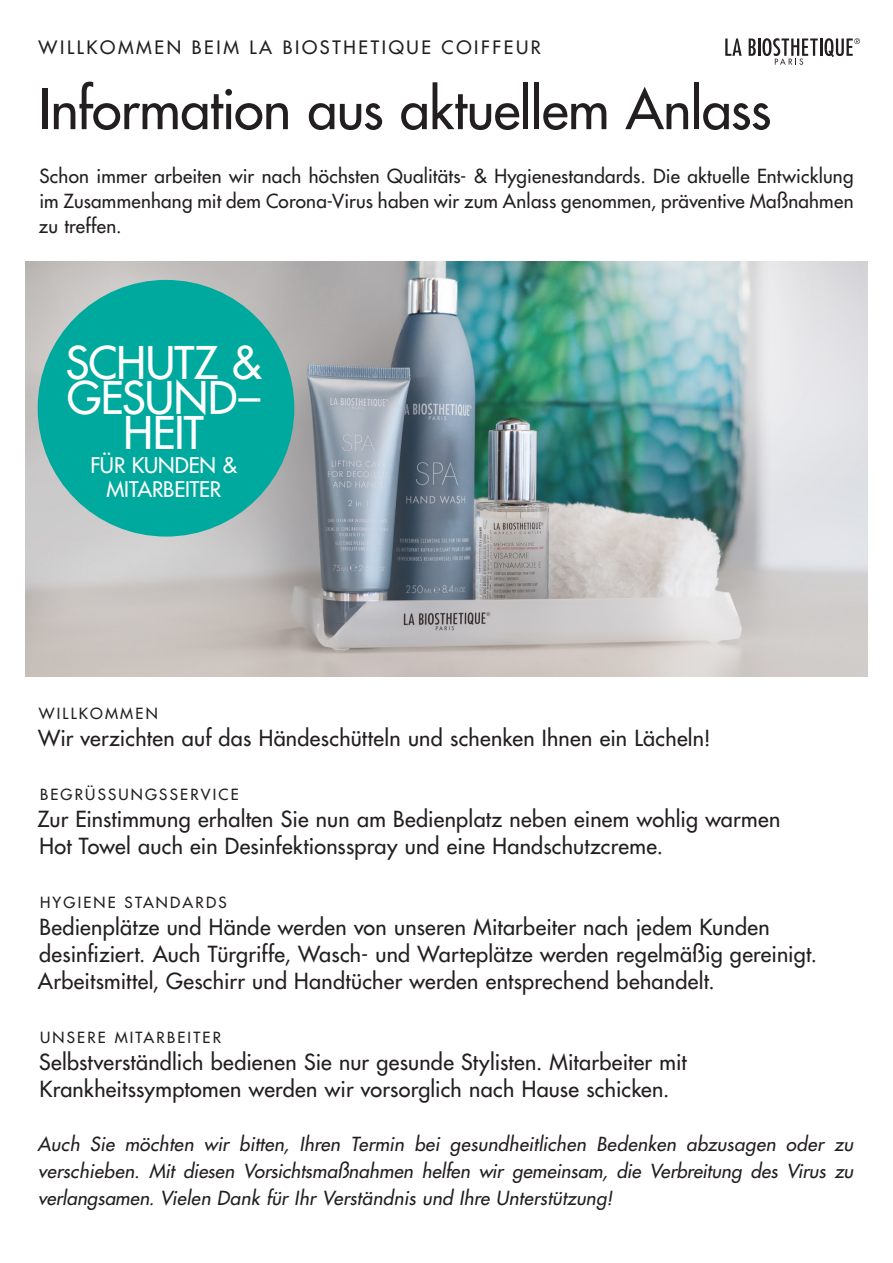
<style>
.page{position:relative;width:893px;height:1263px;background:#fff}
.page>*{position:absolute;margin:0;border:0;box-sizing:border-box;transform-origin:0 0}
.t1{font:54px "Futura";letter-spacing:-.01em;color:#231f20}
.t2{font:43.8px/35.1px "Futura";letter-spacing:-.015em;color:#fff;text-align:center}
.t3{font:21.6px/27px "Futura";letter-spacing:.015em;color:#231f20}
.t4{font:21px/23.7px "Futura";letter-spacing:-.01em;color:#fff;text-align:center}
.t5{font:italic 18.9px/27px "Futura";letter-spacing:.015em;color:#231f20;text-align:justify}
.t6{font:18.9px/25.2px "Futura";letter-spacing:.015em;color:#231f20;text-align:justify}
.t7{font:18px "Futura";letter-spacing:.145em;color:#231f20}
.t8{font:15px "Futura";letter-spacing:.145em;color:#231f20}
</style>
<div class="page">
<img style="left:26px;top:261px;width:841px;height:415px">
<svg style="left:725px;top:38px;width:17px;height:18px"></svg>
<svg style="left:749px;top:38px;width:111px;height:27px"></svg>
<div style="left:38px;top:280px;width:256px;height:257px;background:#00a99d;border-radius:50%"></div>
<p class="t7" style="left:39px;top:35px;width:504px">WILLKOMMEN BEIM LA BIOSTHETIQUE COIFFEUR</p>
<h1 class="t1" style="left:39px;top:74px;width:734px">Information aus aktuellem Anlass</h1>
<p class="t6" style="left:39px;top:163px;width:816px">Schon immer arbeiten wir nach höchsten Qualitäts- &amp; Hygienestandards. Die aktuelle Entwicklung im Zusammenhang mit dem Corona-Virus haben wir zum Anlass genommen, präventive Maßnahmen zu treffen.</p>
<h2 class="t2" style="left:66px;top:345px;width:197px">SCHUTZ &amp;<br>GESUND–<br>HEIT</h2>
<p class="t4" style="left:90px;top:453px;width:148px">FÜR KUNDEN &amp;<br>MITARBEITER</p>
<p class="t8" style="left:39px;top:703px;width:120px">WILLKOMMEN</p>
<p class="t3" style="left:38px;top:724px;width:674px">Wir verzichten auf das Händeschütteln und schenken Ihnen ein Lächeln!</p>
<p class="t8" style="left:40px;top:784px;width:200px">BEGRÜSSUNGSSERVICE</p>
<p class="t3" style="left:38px;top:805px;width:744px">Zur Einstimmung erhalten Sie nun am Bedienplatz neben einem wohlig warmen<br>Hot Towel auch ein Desinfektionsspray und eine Handschutzcreme.</p>
<p class="t8" style="left:40px;top:892px;width:188px">HYGIENE STANDARDS</p>
<p class="t3" style="left:38px;top:913px;width:780px">Bedienplätze und Hände werden von unseren Mitarbeiter nach jedem Kunden desinfiziert. Auch Türgriffe, Wasch- und Warteplätze werden regelmäßig gereinigt.<br>Arbeitsmittel, Geschirr und Handtücher werden entsprechend behandelt.</p>
<p class="t8" style="left:40px;top:1027px;width:182px">UNSERE MITARBEITER</p>
<p class="t3" style="left:39px;top:1048px;width:649px">Selbstverständlich bedienen Sie nur gesunde Stylisten. Mitarbeiter mit<br>Krankheitssymptomen werden wir vorsorglich nach Hause schicken.</p>
<p class="t5" style="left:38px;top:1130px;width:817px">Auch Sie möchten wir bitten, Ihren Termin bei gesundheitlichen Bedenken abzusagen oder zu verschieben. Mit diesen Vorsichtsmaßnahmen helfen wir gemeinsam, die Verbreitung des Virus zu verlangsamen. Vielen Dank für Ihr Verständnis und Ihre Unterstützung!</p>
</div>
